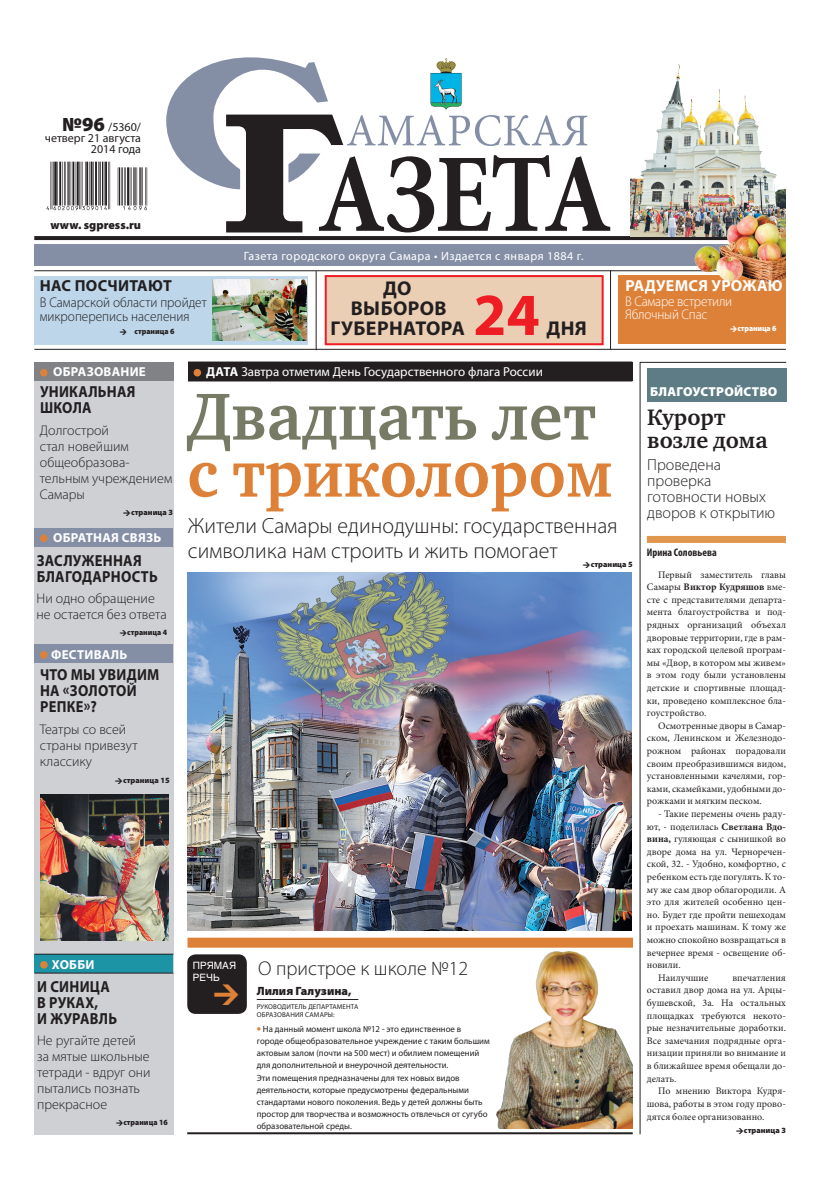
<style>
.page{position:relative;width:820px;height:1191px;background:#fff}
.page>*{position:absolute;margin:0;border:0;box-sizing:border-box;transform-origin:0 0}
.заг__пятница{font:700 68px/57px "Charter C";color:#777a65;scale:.94 1}
.анонс_2_заголовок{font:700 60px "Myriad Pro";color:#ee1d23}
.заголовок{font:700 23px/23px "Charter C";color:#231f20}
.t1{font:300 22px/25px "Myriad Pro";color:#231f20}
.анонс_2_заголовок-2{font:700 20px/20px "Myriad Pro";letter-spacing:.02em;color:#231f20;text-align:center}
.подзаголовок{font:300 20px "Myriad Pro";color:#231f20}
.анонс_2_заголовок-3{font:700 16px/16px "Myriad Pro";letter-spacing:.02em;color:#231f20;scale:.9 1}
.подзаголовок-2{font:300 16px/16px "Myriad Pro";color:#231f20}
.анонс_2_заголовок-4{font:700 16px "Myriad Pro";letter-spacing:.02em;color:#fff}
.анонс_2_заголовок-5{font:700 16px "Myriad Pro";letter-spacing:.02em;color:#231f20}
.анонс_1_подзаголовок{font:300 14px/16px "Myriad Pro";color:#231f20}
.анонс_1_подзаголовок-2{font:300 14px/14px "Myriad Pro";color:#231f20;scale:.95 1}
.анонс_1_подзаголовок-3{font:300 14px/13px "Myriad Pro";letter-spacing:-.015em;color:#fff;scale:.95 1}
.надзаголовок{font:13px "Myriad Pro";color:#fff}
.рубрика_на_плашке{font:700 13px "Myriad Pro";letter-spacing:.02em;color:#fff}
.t2{font:900 13px "Myriad Pro";letter-spacing:.02em;color:#fff}
.t3{font:12px "Myriad Pro";letter-spacing:.04em;color:#fff}
.t4{font:12px/11px "Myriad Pro";color:#231f20;text-align:right}
.мнение_имя{font:900 12px "Myriad Pro";color:#231f20}
.автор_цвет{font:700 condensed 11px "Myriad Pro";color:#231f20}
.ОСНОВНОЙ{font:10px/12.6px "Minion Pro";color:#231f20;text-align:justify}
.t5{font:10px/12px "Helios";color:#fff}
.допблок_текст{font:9px/12px "Myriad Pro";color:#231f20}
.анонс_1_подзаголовок-4{font:900 8px "Myriad Pro";color:#231f20;scale:.95 1}
.анонс_1_подзаголовок-5{font:900 8px "Myriad Pro";color:#231f20}
.OSNOVNOY{font:900 8px "Myriad Pro";color:#231f20}
.анонс_1_подзаголовок-6{font:900 8px "Myriad Pro";letter-spacing:-.015em;color:#fff;scale:.95 1}
.мнение_должность{font:7px/8px "Myriad Pro";letter-spacing:.02em;color:#231f20}
.s1{font-weight:900;font-size:20px}
.s2{font-weight:700}
.s3{color:#de8138}
.s4{font-weight:900;font-size:12px;color:#de8138}
</style>
<div class="page">
<img style="left:492px;top:947px;width:140px;height:181px">
<div style="left:34px;top:362px;width:139px;height:772px;background:#ced0d3"></div>
<div style="left:34px;top:362px;width:139px;height:19px;background:#808285"></div>
<div style="left:40px;top:369px;width:7px;height:7px;background:#de8138;border-radius:50%"></div>
<div style="left:34px;top:954px;width:139px;height:19px;background:#1d94a5"></div>
<hr style="left:34px;top:954px;width:139px;height:1px;background:#231f20">
<hr style="left:34px;top:972px;width:139px;height:1px;background:#231f20">
<div style="left:40px;top:961px;width:8px;height:7px;background:#de8138;border-radius:50%"></div>
<div style="left:34px;top:644px;width:139px;height:19px;background:#848fa6"></div>
<div style="left:40px;top:651px;width:7px;height:7px;background:#de8138;border-radius:50%"></div>
<div style="left:34px;top:528px;width:139px;height:18px;background:#848fa6"></div>
<div style="left:40px;top:534px;width:7px;height:8px;background:#de8138;border-radius:50%"></div>
<div style="left:34px;top:244px;width:751px;height:21px;background:#848fa6"></div>
<img style="left:46px;top:162px;width:102px;height:49px">
<svg style="left:34px;top:236px;width:653px;height:4px;background:#292526"></svg>
<hr style="left:34px;top:270px;width:751px;height:1px;background:#231f20">
<hr style="left:34px;top:349px;width:751px;height:1px;background:#231f20">
<svg style="left:166px;top:57px;width:444px;height:175px"></svg>
<div style="left:324px;top:275px;width:279px;height:70px;background:#eacfb5;border:2px solid #ee1d23"></div>
<div style="left:34px;top:276px;width:274px;height:68px;background:#bdd6ea"></div>
<div style="left:618px;top:276px;width:167px;height:68px;background:#de8138"></div>
<svg style="left:639px;top:362px;width:147px;height:772px"></svg>
<div style="left:647px;top:369px;width:138px;height:33px;background:#5d7c85"></div>
<div style="left:646px;top:536px;width:139px;height:7px;background:#e0974d"></div>
<div style="left:188px;top:362px;width:444px;height:19px;background:#231f20"></div>
<hr style="left:188px;top:381px;width:444px;height:1px;background:#231f20">
<div style="left:193px;top:369px;width:8px;height:7px;background:#de8138;border-radius:50%"></div>
<hr style="left:315px;top:271px;width:1px;height:79px;background:#231f20">
<hr style="left:609px;top:270px;width:1px;height:79px;background:#231f20">
<div style="left:187px;top:937px;width:445px;height:10px;background:#de8138"></div>
<div style="left:187px;top:954px;width:60px;height:60px;background:#231f20;border-radius:9px"></div>
<hr style="left:187px;top:1132px;width:445px;height:2px;background:#231f20">
<hr style="left:257px;top:999px;width:101px;height:1px;background:#231f20">
<img style="left:40px;top:794px;width:128px;height:146px">
<img style="left:213px;top:279px;width:93px;height:61px">
<img style="left:188px;top:572px;width:443px;height:358px">
<img style="left:630px;top:64px;width:155px;height:172px">
<img style="left:687px;top:202px;width:98px;height:83px">
<svg style="left:736px;top:1127px;width:7px;height:6px"></svg>
<p class="t4" style="left:45px;top:122px;width:98px"><span class="s1">№96</span> /5360/ четверг 21 августа<br>2014 года</p>
<p class="мнение_имя" style="left:50px;top:218px;width:92px">www. sgpress.ru</p>
<p class="анонс_2_заголовок-5" style="left:40px;top:275px;width:133px">НАС ПОСЧИТАЮТ</p>
<p class="анонс_1_подзаголовок-2" style="left:40px;top:296px;width:177px">В Самарской области пройдет микроперепись населения</p>
<p class="анонс_1_подзаголовок-4" style="left:134px;top:327px;width:43px">страница 6</p>
<p class="t3" style="left:244px;top:248px;width:341px">Газета городского округа Самара • Издается с января 1884 г.</p>
<p class="анонс_2_заголовок-2" style="left:330px;top:277px;width:136px">ДО<br>ВЫБОРОВ<br>ГУБЕРНАТОРА</p>
<p class="анонс_2_заголовок" style="left:473px;top:276px;width:68px">24</p>
<p class="анонс_2_заголовок-2" style="left:546px;top:317px;width:42px">ДНЯ</p>
<p class="рубрика_на_плашке" style="left:53px;top:363px;width:94px">ОБРАЗОВАНИЕ</p>
<p class="надзаголовок" style="left:206px;top:364px;width:338px"><span class="s2">ДАТА</span> Завтра отметим День Государственного флага России</p>
<p class="анонс_2_заголовок-4" style="left:625px;top:275px;width:159px">РАДУЕМСЯ УРОЖАЮ</p>
<p class="анонс_1_подзаголовок-3" style="left:625px;top:295px;width:114px">В Самаре встретили<br>Яблочный Спас</p>
<p class="анонс_1_подзаголовок-6" style="left:737px;top:324px;width:42px">страница 6</p>
<p class="анонс_2_заголовок-3" style="left:40px;top:383px;width:108px">УНИКАЛЬНАЯ<br>ШКОЛА</p>
<p class="анонс_1_подзаголовок" style="left:40px;top:422px;width:91px">Долгострой стал новейшим общеобразова-</p>
<p class="анонс_1_подзаголовок" style="left:40px;top:470px;width:134px">тельным учреждением<br>Самары</p>
<p class="OSNOVNOY" style="left:131px;top:508px;width:43px">страница 3</p>
<p class="рубрика_на_плашке" style="left:53px;top:529px;width:110px">ОБРАТНАЯ СВЯЗЬ</p>
<p class="анонс_2_заголовок-3" style="left:37px;top:552px;width:136px">ЗАСЛУЖЕННАЯ<br>БЛАГОДАРНОСТЬ</p>
<p class="анонс_1_подзаголовок" style="left:37px;top:590px;width:132px">Ни одно обращение не остается без ответа</p>
<p class="анонс_1_подзаголовок-4" style="left:127px;top:628px;width:43px">страница 4</p>
<p class="рубрика_на_плашке" style="left:51px;top:646px;width:78px">ФЕСТИВАЛЬ</p>
<p class="анонс_2_заголовок-3" style="left:40px;top:666px;width:134px">ЧТО МЫ УВИДИМ<br>НА «ЗОЛОТОЙ<br>РЕПКЕ»?</p>
<p class="анонс_1_подзаголовок" style="left:40px;top:721px;width:99px">Театры со всей страны привезут классику</p>
<p class="анонс_1_подзаголовок-5" style="left:123px;top:775px;width:48px">страница 15</p>
<p class="заг__пятница" style="left:187px;top:389px;width:454px">Двадцать лет <span class="s3">с триколором</span></p>
<p class="t1" style="left:188px;top:513px;width:431px">Жители Самары единодушны: государственная символика нам строить и жить помогает</p>
<p class="анонс_1_подзаголовок-5" style="left:590px;top:559px;width:43px">страница 5</p>
<p class="рубрика_на_плашке" style="left:52px;top:955px;width:44px">ХОББИ</p>
<p class="анонс_2_заголовок-3" style="left:37px;top:977px;width:90px">И СИНИЦА<br>В РУКАХ,<br>И ЖУРАВЛЬ</p>
<p class="анонс_1_подзаголовок" style="left:37px;top:1032px;width:115px">Не ругайте детей за мятые школьные тетради - вдруг они пытались познать прекрасное</p>
<p class="анонс_1_подзаголовок-4" style="left:123px;top:1117px;width:48px">страница 16</p>
<p class="t5" style="left:193px;top:959px;width:45px">ПРЯМАЯ<br>РЕЧЬ</p>
<p class="подзаголовок" style="left:258px;top:956px;width:211px">О пристрое к школе №12</p>
<p class="мнение_имя" style="left:257px;top:984px;width:96px">Лилия Галузина,</p>
<p class="мнение_должность" style="left:257px;top:1002px;width:103px">РУКОВОДИТЕЛЬ ДЕПАРТАМЕНТА<br>ОБРАЗОВАНИЯ САМАРЫ:</p>
<p class="допблок_текст" style="left:257px;top:1023px;width:234px"><span class="s4">•</span> На данный момент школа №12 - это единственное в городе общеобразовательное учреждение с таким большим актовым залом (почти на 500 мест) и обилием помещений для дополнительной и внеурочной деятельности.<br>Эти помещения предназначены для тех новых видов деятельности, которые предусмотрены федеральными стандартами нового поколения. Ведь у детей должны быть простор для творчества и возможность отвлечься от сугубо образовательной среды.</p>
<p class="t2" style="left:650px;top:384px;width:129px">БЛАГОУСТРОЙСТВО</p>
<p class="заголовок" style="left:647px;top:406px;width:122px">Курорт возле дома</p>
<p class="подзаголовок-2" style="left:647px;top:456px;width:129px">Проведена проверка готовности новых дворов к открытию</p>
<p class="автор_цвет" style="left:646px;top:546px;width:71px">Ирина Соловьева</p>
<p class="ОСНОВНОЙ" style="left:646px;top:568px;width:140px;text-indent:11px">Первый заместитель главы Самары <span class="s2">Виктор Кудряшов</span> вме&shy;сте с представителями департа&shy;мента благоустройства и под&shy;рядных организаций объехал дворовые территории, где в рам&shy;ках городской целевой програм&shy;мы «Двор, в котором мы живем» в этом году были установлены детские и спортивные площад&shy;ки, проведено комплексное бла&shy;гоустройство.</p>
<p class="ОСНОВНОЙ" style="left:646px;top:719px;width:140px;text-indent:11px">Осмотренные дворы в Самар&shy;ском, Ленинском и Железнодо&shy;рожном районах порадовали своим преобразившимся видом, установленными качелями, гор&shy;ками, скамейками, удобными до&shy;рожками и мягким песком.</p>
<p class="ОСНОВНОЙ" style="left:646px;top:807px;width:140px;text-indent:11px">- Такие перемены очень раду&shy;ют, - поделилась <span class="s2">Светлана Вдо&shy;вина,</span> гуляющая с сынишкой во дворе дома на ул. Черноречен&shy;ской, 32. - Удобно, комфортно, с ребенком есть где погулять. К то&shy;му же сам двор облагородили. А это для жителей особенно цен&shy;но. Будет где пройти пешеходам и проехать машинам. К тому же можно спокойно возвращаться в вечернее время - освещение об&shy;новили.</p>
<p class="ОСНОВНОЙ" style="left:658px;top:971px;width:51px">Наилучшие</p>
<p class="ОСНОВНОЙ" style="left:646px;top:971px;width:140px;text-indent:85px">впечатления оставил двор дома на ул. Арцы&shy;бушевской, 3а. На остальных площадках требуются некото&shy;рые незначительные доработки.<br>Все замечания подрядные орга&shy;низации приняли во внимание и в ближайшее время обещали до&shy;делать.</p>
<p class="ОСНОВНОЙ" style="left:646px;top:1084px;width:140px;text-indent:11px">По мнению Виктора Кудря&shy;шова, работы в этом году прово&shy;дятся более организованно.</p>
<p class="анонс_1_подзаголовок-5" style="left:743px;top:1125px;width:43px">страница 3</p>
</div>
